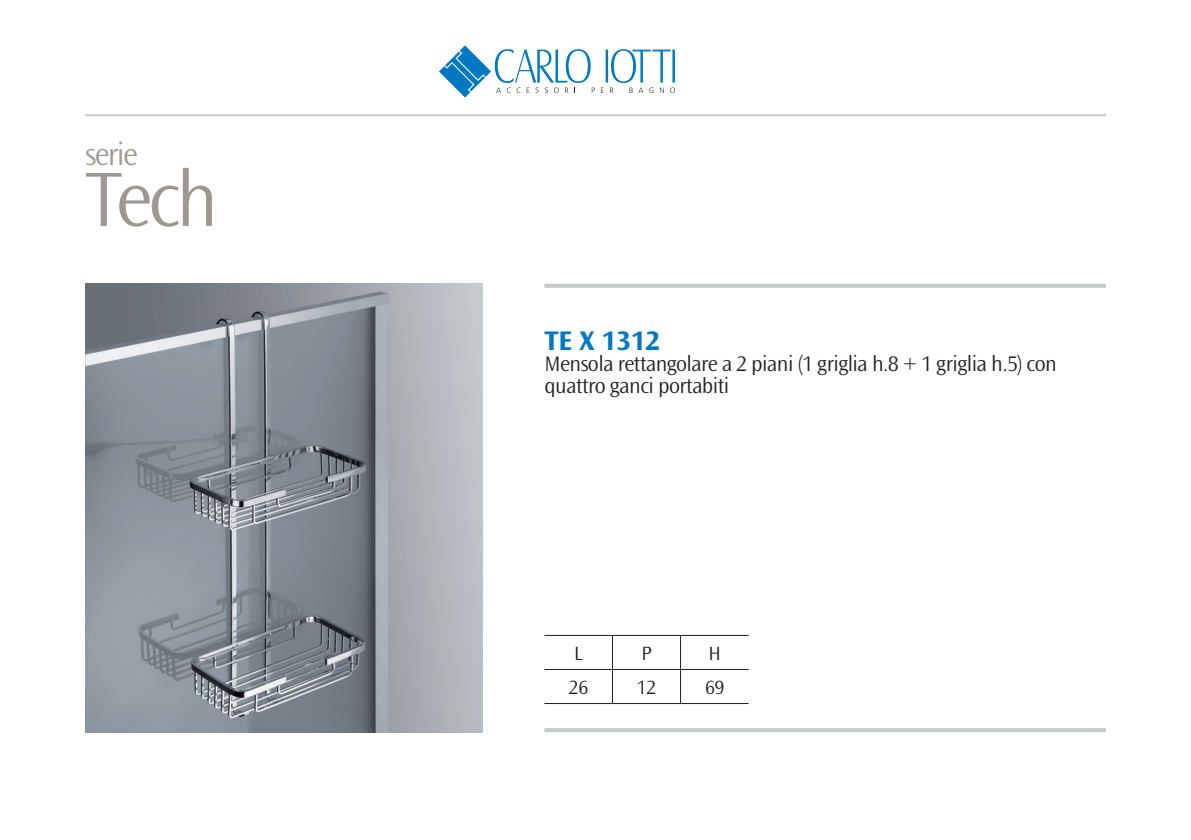
<style>
.page{position:relative;width:1191px;height:840px;background:#fff}
.page>*{position:absolute;margin:0;border:0;box-sizing:border-box;transform-origin:0 0}
.t1{font:300 80px "Ocean Sans Std";color:#9d9893}
.t2{font:300 32px "Ocean Sans Std";letter-spacing:-.05em;color:#9d9893}
.t3{font:700 28px "Ocean Sans Std";color:#0079c2}
.t4{font:300 22px/21.6px "Ocean Sans Std";letter-spacing:-.025em;color:#231f20}
.t5{font:300 20px "Ocean Sans Std";color:#231f20}
</style>
<div class="page">
<svg style="left:544px;top:283px;width:562px;height:4px;fill:#c7c8ca"></svg>
<hr style="left:544px;top:728px;width:562px;height:3px;background:#c7c8ca">
<hr style="left:85px;top:114px;width:1021px;height:2px;background:#c7c8ca">
<svg style="left:439px;top:45px;width:156px;height:52px"></svg>
<svg style="left:601px;top:49px;width:74px;height:44px"></svg>
<hr style="left:612px;top:669px;width:1px;height:33px;background:#231f20">
<hr style="left:680px;top:669px;width:1px;height:33px;background:#231f20">
<hr style="left:544px;top:702px;width:68px;height:1px;background:#231f20">
<hr style="left:612px;top:702px;width:68px;height:1px;background:#231f20">
<hr style="left:680px;top:702px;width:68px;height:1px;background:#231f20">
<hr style="left:544px;top:634px;width:68px;height:1px;background:#231f20">
<hr style="left:612px;top:634px;width:68px;height:1px;background:#231f20">
<hr style="left:612px;top:635px;width:1px;height:33px;background:#231f20">
<hr style="left:680px;top:634px;width:68px;height:1px;background:#231f20">
<hr style="left:680px;top:635px;width:1px;height:33px;background:#231f20">
<hr style="left:544px;top:668px;width:68px;height:1px;background:#231f20">
<hr style="left:612px;top:668px;width:68px;height:1px;background:#231f20">
<hr style="left:680px;top:668px;width:68px;height:1px;background:#231f20">
<img style="left:85px;top:283px;width:397px;height:448px">
<h2 class="t2" style="left:85px;top:137px;width:54px">serie</h2>
<h1 class="t1" style="left:85px;top:155px;width:135px">Tech</h1>
<p class="t3" style="left:544px;top:324px;width:117px">TE X 1312</p>
<p class="t4" style="left:544px;top:353px;width:514px">Mensola rettangolare a 2 piani (1 griglia h.8 + 1 griglia h.5) con quattro ganci portabiti</p>
<p class="t5" style="left:574px;top:641px;width:10px">L</p>
<p class="t5" style="left:641px;top:641px;width:12px">P</p>
<p class="t5" style="left:708px;top:641px;width:14px">H</p>
<p class="t5" style="left:569px;top:675px;width:21px">26</p>
<p class="t5" style="left:637px;top:675px;width:21px">12</p>
<p class="t5" style="left:705px;top:675px;width:21px">69</p>
</div>
